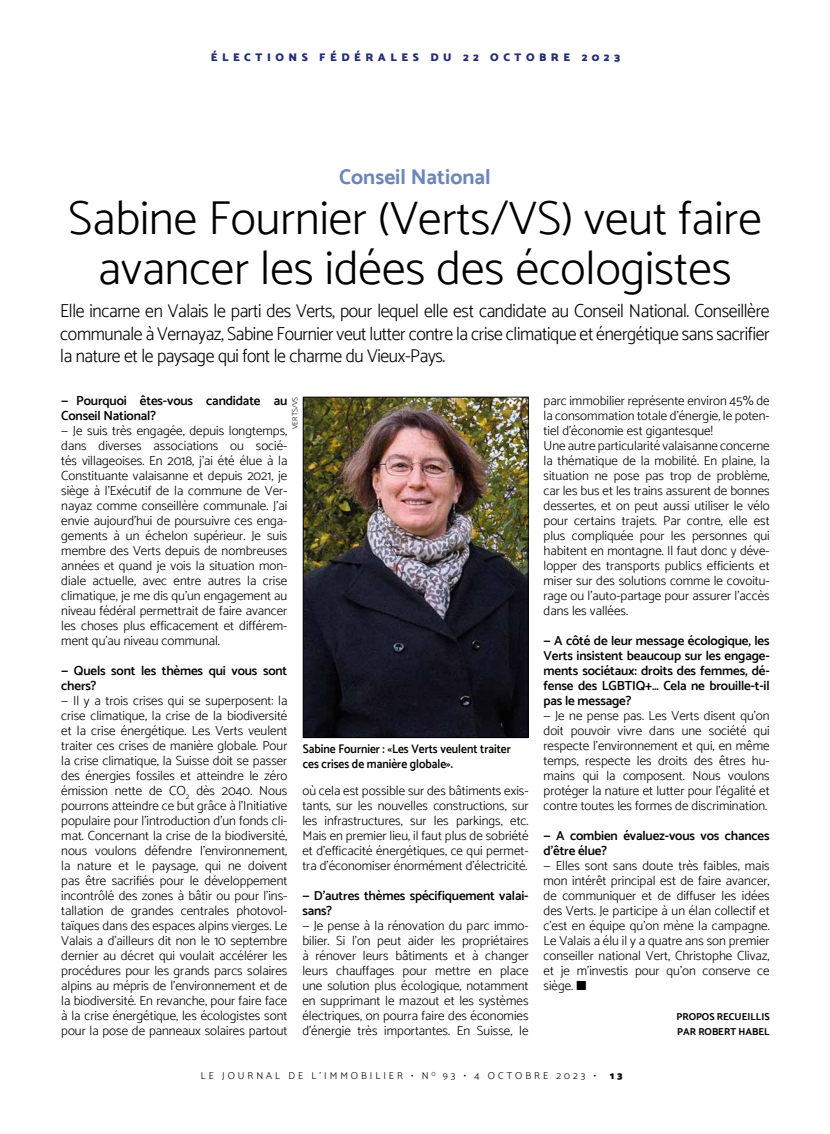
<style>
.page{position:relative;width:830px;height:1134px;background:#fff}
.page>*{position:absolute;margin:0;border:0;box-sizing:border-box;transform-origin:0 0}
.t1{font:300 47.5px/50px "Catamaran";color:#000;text-align:center}
.t2{font:700 21.25px "Catamaran";color:#6c85ba}
.t3{font:300 18.75px/22.5px "Catamaran";letter-spacing:-.02em;color:#000;text-align:justify;scale:.95 1}
.t4{font:300 13.12px/15px "Catamaran";color:#000;text-align:justify}
.t5{font:600 13.12px/15px "Catamaran";letter-spacing:-.01em;color:#000}
.t6{font:600 12.5px/15px "Catamaran";color:#000;scale:.92 1}
.t7{font:900 11.25px "Catamaran";letter-spacing:.4em;color:#232c77}
.t8{font:300 10px "Catamaran";letter-spacing:.3em;color:#000}
.t9{font:700 10px/15px "Catamaran";color:#000}
.t10{font:900 10px "Catamaran";color:#000}
.t11{font:300 7.5px "Catamaran";letter-spacing:.01em;color:#000}
</style>
<div class="page">
<img style="left:305px;top:399px;width:221px;height:337px">
<div style="left:303px;top:397px;width:225px;height:341px;border:1px solid #000"></div>
<p class="t7" style="left:211px;top:50px;width:410px">ÉLECTIONS FÉDÉRALES DU 22 OCTOBRE 2023</p>
<h2 class="t2" style="left:339px;top:165px;width:153px">Conseil National</h2>
<h1 class="t1" style="left:68px;top:193px;width:694px">Sabine Fournier (Verts/VS) veut faire avancer les idées des écologistes</h1>
<p class="t3" style="left:60px;top:300px;width:747px">Elle incarne en Valais le parti des Verts, pour lequel elle est candidate au Conseil National. Conseillère communale à Vernayaz, Sabine Fournier veut lutter contre la crise climatique et énergétique sans sacrifier la nature et le paysage qui font le charme du Vieux-Pays.</p>
<p class="t5" style="left:61px;top:393px;width:227px">— Pourquoi êtes-vous candidate au<br>Conseil National?</p>
<p class="t4" style="left:61px;top:423px;width:227px">— Je suis très engagée, depuis longtemps, dans diverses associations ou socié&shy;tés villageoises. En 2018, j’ai été élue à la Constituante valaisanne et depuis 2021, je siège à l’Exécutif de la commune de Ver&shy;nayaz comme conseillère communale. J’ai envie aujourd’hui de poursuivre ces enga&shy;gements à un échelon supérieur. Je suis membre des Verts depuis de nombreuses années et quand je vois la situation mon&shy;diale actuelle, avec entre autres la crise climatique, je me dis qu’un engagement au niveau fédéral permettrait de faire avancer les choses plus efficacement et différem&shy;ment qu’au niveau communal.</p>
<p class="t5" style="left:61px;top:663px;width:227px">— Quels sont les thèmes qui vous sont chers?</p>
<p class="t4" style="left:61px;top:693px;width:227px">— Il y a trois crises qui se superposent: la crise climatique, la crise de la biodiversité et la crise énergétique. Les Verts veulent traiter ces crises de manière globale. Pour la crise climatique, la Suisse doit se passer des énergies fossiles et atteindre le zéro émission nette de CO<sub>2</sub> dès 2040. Nous pourrons atteindre ce but grâce à l’Initiative populaire pour l’introduction d’un fonds cli&shy;mat. Concernant la crise de la biodiversité, nous voulons défendre l’environnement, la nature et le paysage, qui ne doivent pas être sacrifiés pour le développement incontrôlé des zones à bâtir ou pour l’ins&shy;tallation de grandes centrales photovol&shy;taïques dans des espaces alpins vierges. Le Valais a d’ailleurs dit non le 10 septembre dernier au décret qui voulait accélérer les procédures pour les grands parcs solaires alpins au mépris de l’environnement et de la biodiversité. En revanche, pour faire face à la crise énergétique, les écologistes sont pour la pose de panneaux solaires partout</p>
<p class="t11" style="left:290px;top:429px;width:34px;rotate:-90deg">VERTS/VS</p>
<p class="t6" style="left:303px;top:742px;width:227px">Sabine Fournier : «Les Verts veulent traiter ces crises de manière globale».</p>
<p class="t4" style="left:302px;top:783px;width:227px">où cela est possible sur des bâtiments exis&shy;tants, sur les nouvelles constructions, sur les infrastructures, sur les parkings, etc.<br>Mais en premier lieu, il faut plus de sobriété et d’efficacité énergétiques, ce qui permet&shy;tra d’économiser énormément d’électricité.</p>
<p class="t5" style="left:302px;top:888px;width:227px">— D’autres thèmes spécifiquement valai&shy;sans?</p>
<p class="t4" style="left:302px;top:918px;width:227px">— Je pense à la rénovation du parc immo&shy;bilier. Si l’on peut aider les propriétaires à rénover leurs bâtiments et à changer leurs chauffages pour mettre en place une solution plus écologique, notamment en supprimant le mazout et les systèmes électriques, on pourra faire des économies d’énergie très importantes. En Suisse, le</p>
<p class="t4" style="left:543px;top:393px;width:227px;text-align:left">parc immobilier représente environ 45% de la consommation totale d’énergie, le poten&shy;tiel d’économie est gigantesque!<br>Une autre particularité valaisanne concerne la thématique de la mobilité. En plaine, la situation ne pose pas trop de problème, car les bus et les trains assurent de bonnes dessertes, et on peut aussi utiliser le vélo pour certains trajets. Par contre, elle est plus compliquée pour les personnes qui habitent en montagne. Il faut donc y déve&shy;lopper des transports publics efficients et miser sur des solutions comme le covoitu&shy;rage ou l’auto-partage pour assurer l’accès dans les vallées.</p>
<p class="t5" style="left:543px;top:633px;width:227px;text-align:justify">— A côté de leur message écologique, les Verts insistent beaucoup sur les engage&shy;ments sociétaux: droits des femmes, dé&shy;fense des LGBTIQ+… Cela ne brouille-t-il pas le message?</p>
<p class="t4" style="left:543px;top:708px;width:227px">— Je ne pense pas. Les Verts disent qu’on doit pouvoir vivre dans une société qui respecte l’environnement et qui, en même temps, respecte les droits des êtres hu&shy;mains qui la composent. Nous voulons protéger la nature et lutter pour l’égalité et contre toutes les formes de discrimination.</p>
<p class="t5" style="left:543px;top:828px;width:227px">— A combien évaluez-vous vos chances d’être élue?</p>
<p class="t4" style="left:543px;top:858px;width:227px">— Elles sont sans doute très faibles, mais mon intérêt principal est de faire avancer, de communiquer et de diffuser les idées des Verts. Je participe à un élan collectif et c’est en équipe qu’on mène la campagne.<br>Le Valais a élu il y a quatre ans son premier conseiller national Vert, Christophe Clivaz, et je m’investis pour qu’on conserve ce siège. ■</p>
<p class="t9" style="left:676px;top:1009px;width:95px">PROPOS RECUEILLIS<br>PAR ROBERT HABEL</p>
<p class="t8" style="left:201px;top:1070px;width:396px">LE JOURNAL DE L’IMMOBILIER • N <sup>O</sup> 93 • 4 OCTOBRE 2023 •</p>
<p class="t10" style="left:609px;top:1070px;width:14px">1 3</p>
</div>
